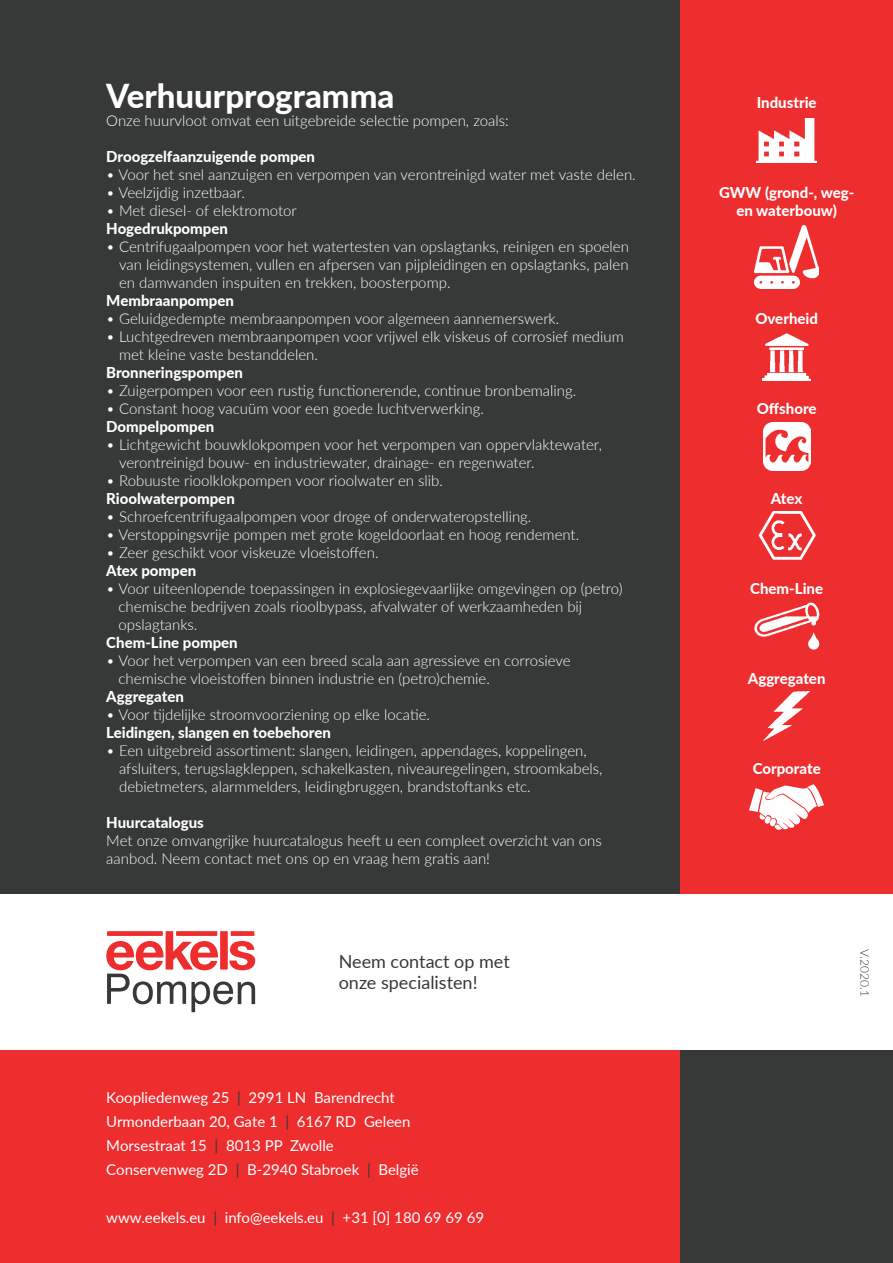
<style>
.page{position:relative;width:893px;height:1263px;background:#fff}
.page>*{position:absolute;margin:0;border:0;box-sizing:border-box;transform-origin:0 0}
.t1{font:800 33px "Lato";color:#fff}
.t2{font:18px "Lato";color:#363938}
.t3{font:300 15px/18px "Lato";color:#fff}
.t4{font:800 15px/18px "Lato";color:#fff;text-align:center}
.t5{font:15px "Lato";color:#fff}
.t6{font:300 12px "Lato";color:#363938}
.s1{color:#363938}
</style>
<div class="page">
<div style="left:0;top:0;width:680px;height:893px;background:#363938"></div>
<div style="left:680px;top:0;width:213px;height:893px;background:#ee2d2f"></div>
<div style="left:0;top:1050px;width:893px;height:213px;background:#ee2d2f"></div>
<div style="left:680px;top:1050px;width:213px;height:213px;background:#363938"></div>
<svg style="left:106px;top:931px;width:149px;height:81px"></svg>
<img style="left:758px;top:511px;width:58px;height:49px">
<img style="left:754px;top:602px;width:65px;height:48px">
<img style="left:755px;top:225px;width:63px;height:64px">
<img style="left:764px;top:692px;width:46px;height:48px">
<img style="left:757px;top:119px;width:59px;height:43px">
<img style="left:763px;top:423px;width:47px;height:47px">
<img style="left:763px;top:333px;width:48px;height:47px">
<img style="left:749px;top:784px;width:75px;height:45px">
<p class="t1" style="left:106px;top:71px;width:290px">Verhuurprogramma</p>
<p class="t3" style="left:106px;top:111px;width:404px">Onze huurvloot omvat een uitgebreide selectie pompen, zoals:</p>
<p class="t4" style="left:106px;top:147px;width:210px">Droogzelfaanzuigende pompen</p>
<p class="t3" style="left:106px;top:165px;width:531px">• Voor het snel aanzuigen en verpompen van verontreinigd water met vaste delen.</p>
<p class="t3" style="left:106px;top:183px;width:140px">• Veelzijdig inzetbaar.</p>
<p class="t3" style="left:106px;top:201px;width:192px">• Met diesel- of elektromotor</p>
<p class="t4" style="left:106px;top:219px;width:123px">Hogedrukpompen</p>
<p class="t3" style="left:119px;top:237px;width:511px;text-align:justify;text-indent:-13px">• Centrifugaalpompen voor het watertesten van opslagtanks, reinigen en spoelen van leidingsystemen, vullen en afpersen van pijpleidingen en opslagtanks, palen en damwanden inspuiten en trekken, boosterpomp.</p>
<p class="t4" style="left:106px;top:291px;width:129px">Membraanpompen</p>
<p class="t3" style="left:106px;top:309px;width:454px">• Geluidgedempte membraanpompen voor algemeen aannemerswerk.</p>
<p class="t3" style="left:119px;top:327px;width:506px;text-indent:-13px">• Luchtgedreven membraanpompen voor vrijwel elk viskeus of corrosief medium met kleine vaste bestanddelen.</p>
<p class="t4" style="left:106px;top:363px;width:138px">Bronneringspompen</p>
<p class="t3" style="left:106px;top:381px;width:471px">• Zuigerpompen voor een rustig functionerende, continue bronbemaling.</p>
<p class="t3" style="left:106px;top:399px;width:379px">• Constant hoog vacuüm voor een goede luchtverwerking.</p>
<p class="t4" style="left:106px;top:417px;width:110px">Dompelpompen</p>
<p class="t3" style="left:119px;top:435px;width:484px;text-indent:-13px">• Lichtgewicht bouwklokpompen voor het verpompen van oppervlaktewater, verontreinigd bouw- en industriewater, drainage- en regenwater.</p>
<p class="t3" style="left:106px;top:471px;width:338px">• Robuuste rioolklokpompen voor rioolwater en slib.</p>
<p class="t4" style="left:106px;top:489px;width:130px">Rioolwaterpompen</p>
<p class="t3" style="left:106px;top:507px;width:427px">• Schroefcentrifugaalpompen voor droge of onderwateropstelling.</p>
<p class="t3" style="left:106px;top:525px;width:474px">• Verstoppingsvrije pompen met grote kogeldoorlaat en hoog rendement.</p>
<p class="t3" style="left:106px;top:543px;width:274px">• Zeer geschikt voor viskeuze vloeistoffen.</p>
<p class="t4" style="left:106px;top:561px;width:92px">Atex pompen</p>
<p class="t3" style="left:119px;top:579px;width:505px;text-indent:-12px">• Voor uiteenlopende toepassingen in explosiegevaarlijke omgevingen op (petro) chemische bedrijven zoals rioolbypass, afvalwater of werkzaamheden bij opslagtanks.</p>
<p class="t4" style="left:106px;top:633px;width:133px">Chem-Line pompen</p>
<p class="t3" style="left:119px;top:651px;width:454px;text-indent:-12px">• Voor het verpompen van een breed scala aan agressieve en corrosieve chemische vloeistoffen binnen industrie en (petro)chemie.</p>
<p class="t4" style="left:106px;top:687px;width:79px">Aggregaten</p>
<p class="t3" style="left:106px;top:705px;width:325px">• Voor tijdelijke stroomvoorziening op elke locatie.</p>
<p class="t4" style="left:106px;top:723px;width:226px">Leidingen, slangen en toebehoren</p>
<p class="t3" style="left:119px;top:741px;width:485px;text-indent:-13px">• Een uitgebreid assortiment: slangen, leidingen, appendages, koppelingen, afsluiters, terugslagkleppen, schakelkasten, niveauregelingen, stroomkabels, debietmeters, alarmmelders, leidingbruggen, brandstoftanks etc.</p>
<p class="t4" style="left:106px;top:813px;width:99px">Huurcatalogus</p>
<p class="t3" style="left:106px;top:831px;width:497px">Met onze omvangrijke huurcatalogus heeft u een compleet overzicht van ons aanbod. Neem contact met ons op en vraag hem gratis aan!</p>
<p class="t2" style="left:339px;top:949px;width:173px">Neem contact op met</p>
<p class="t2" style="left:339px;top:970px;width:140px">onze specialisten!</p>
<p class="t5" style="left:106px;top:1086px;width:290px">Koopliedenweg 25 <span class="s1">|</span> 2991 LN Barendrecht</p>
<p class="t5" style="left:106px;top:1110px;width:306px">Urmonderbaan 20, Gate 1 <span class="s1">|</span> 6167 RD Geleen</p>
<p class="t5" style="left:106px;top:1134px;width:229px">Morsestraat 15 <span class="s1">|</span> 8013 PP Zwolle</p>
<p class="t5" style="left:106px;top:1158px;width:314px">Conservenweg 2D <span class="s1">|</span> B-2940 Stabroek <span class="s1">|</span> België</p>
<p class="t5" style="left:106px;top:1206px;width:379px">www.eekels.eu <span class="s1">|</span> info@eekels.eu <span class="s1">|</span> +31 [0] 180 69 69 69</p>
<p class="t4" style="left:757px;top:93px;width:61px">Industrie</p>
<p class="t4" style="left:719px;top:183px;width:137px">GWW (grond-, weg&shy;en waterbouw)</p>
<p class="t4" style="left:755px;top:309px;width:64px">Overheid</p>
<p class="t4" style="left:757px;top:399px;width:61px">Offshore</p>
<p class="t4" style="left:771px;top:489px;width:33px">Atex</p>
<p class="t4" style="left:750px;top:579px;width:74px">Chem-Line</p>
<p class="t4" style="left:748px;top:669px;width:79px">Aggregaten</p>
<p class="t4" style="left:753px;top:759px;width:70px">Corporate</p>
<p class="t6" style="left:873px;top:949px;width:49px;rotate:90deg">V.2020.1</p>
</div>
